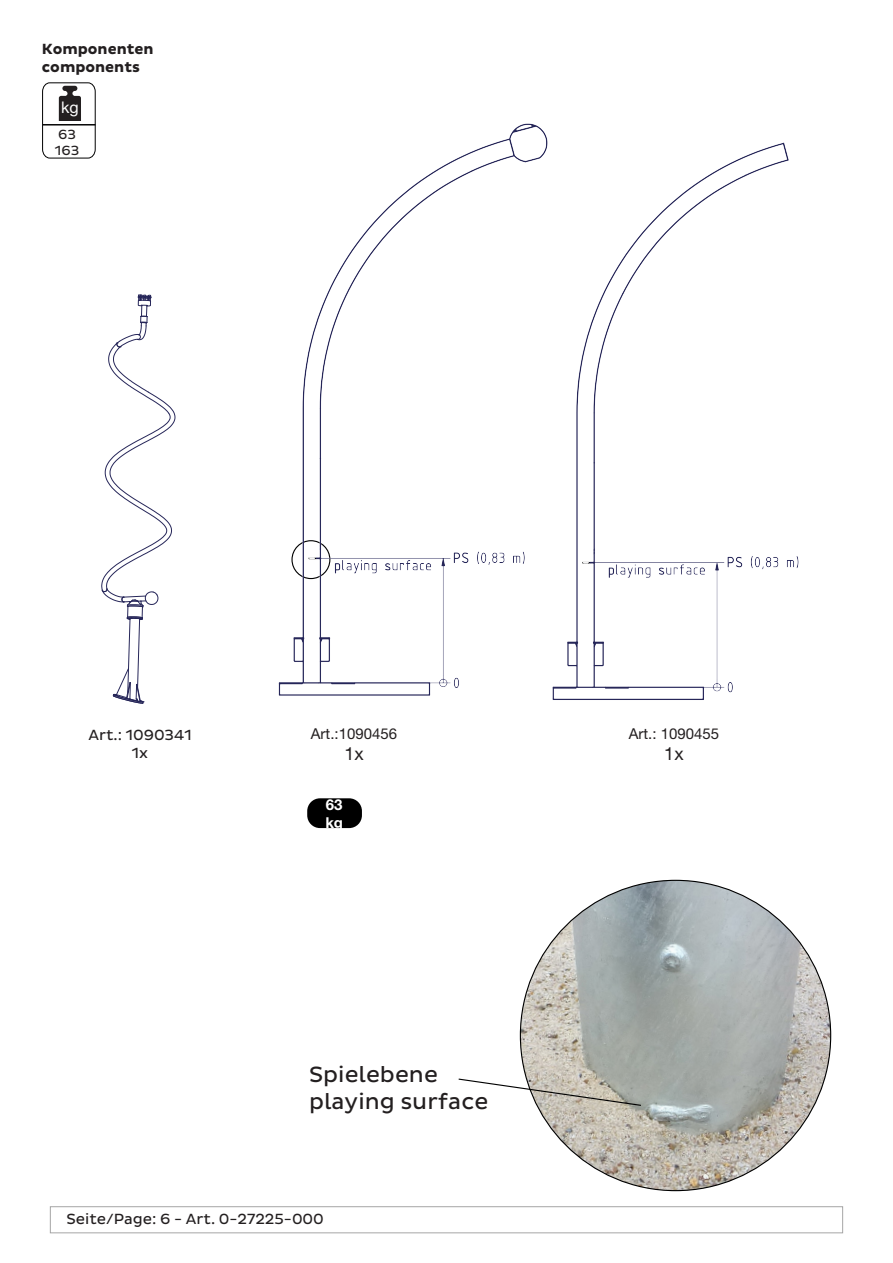
<style>
.page{position:relative;width:893px;height:1263px;background:#fff}
.page>*{position:absolute;margin:0;border:0;box-sizing:border-box;transform-origin:0 0}
.t1{font:22.5px/27px "Pluto Sans";color:#231f20}
.t2{font:18px "Helvetica Neue LT Std";color:#231f20}
.t3{font:16.05px "Helvetica Neue LT Std";color:#fff}
.t4{font:15px/18px "Pluto Sans";color:#231f20;text-align:center}
.t5{font:15px "Helvetica Neue LT Std";color:#231f20}
.t6{font:700 15px/18px "Pluto Sans";color:#231f20}
.t7{font:700 15px/18px "Helvetica Neue LT Std";color:#fff}
.t8{font:13.5px/16.2px "Pluto Sans";color:#231f20}
</style>
<div class="page">
<div style="left:50px;top:1206px;width:793px;height:27px;border:1px solid #a6a6a6"></div>
<svg style="left:42px;top:82px;width:54px;height:77px"></svg>
<img style="left:520px;top:880px;width:311px;height:310px;border-radius:155px">
<svg style="left:458px;top:1078px;width:184px;height:28px"></svg>
<div style="left:307px;top:798px;width:55px;height:30px;background:#000;border-radius:13px"></div>
<img style="left:278px;top:123px;width:521px;height:577px">
<svg style="left:101px;top:294px;width:75px;height:410px"></svg>
<p class="t6" style="left:42px;top:41px;width:113px">Komponenten components</p>
<p class="t3" style="left:61px;top:97px;width:19px">kg</p>
<p class="t8" style="left:55px;top:126px;width:26px">63<br>163</p>
<p class="t4" style="left:88px;top:726px;width:105px">Art.: 1090341<br>1x</p>
<p class="t5" style="left:311px;top:724px;width:88px">Art.:1090456</p>
<p class="t2" style="left:344px;top:743px;width:21px">1x</p>
<p class="t7" style="left:325px;top:795px;width:19px">63 kg</p>
<h1 class="t1" style="left:309px;top:1061px;width:181px">Spielebene playing surface</h1>
<p class="t4" style="left:66px;top:1211px;width:259px">Seite/Page: 6 - Art. 0-27225-000</p>
<p class="t5" style="left:629px;top:724px;width:92px">Art.: 1090455</p>
<p class="t2" style="left:664px;top:743px;width:21px">1x</p>
</div>
